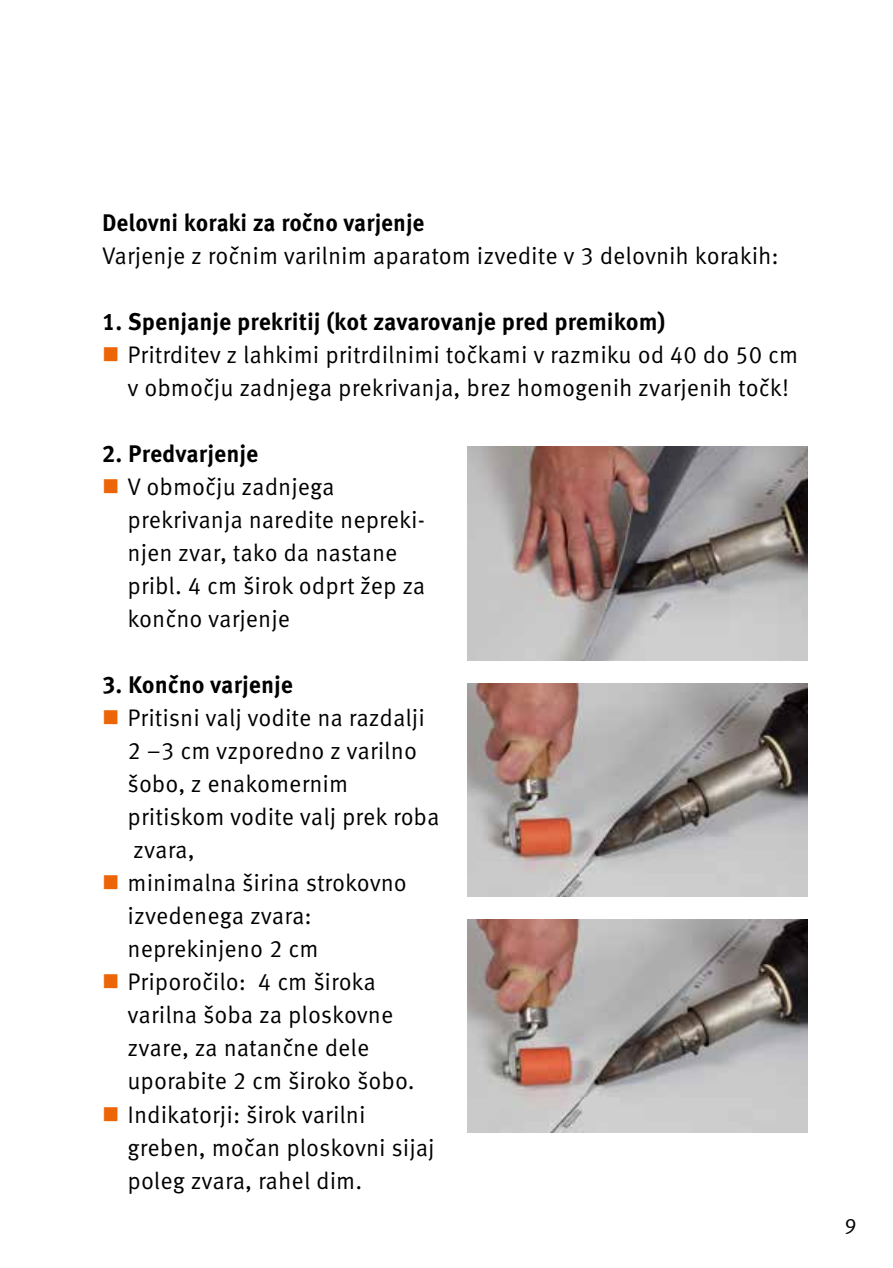
<style>
.page{position:relative;width:893px;height:1268px;background:#fff}
.page>*{position:absolute;margin:0;border:0;box-sizing:border-box;transform-origin:0 0}
.t1{font:24px/33px "Meta Correspondence Pro";color:#000}
.t2{font:700 24px "Meta Correspondence Pro";color:#000}
.t3{font:700 24px "Meta Correspondence Pro";color:#000;scale:.95 1}
.t4{font:21px "Meta Correspondence Pro";color:#000}
.s1{color:#ec6608}
</style>
<div class="page">
<img style="left:468px;top:446px;width:340px;height:214px">
<img style="left:468px;top:683px;width:340px;height:213px">
<img style="left:468px;top:919px;width:340px;height:213px">
<p class="t3" style="left:102px;top:204px;width:341px">Delovni koraki za ročno varjenje</p>
<p class="t1" style="left:102px;top:237px;width:678px">Varjenje z ročnim varilnim aparatom izvedite v 3 delovnih korakih:</p>
<p class="t2" style="left:102px;top:303px;width:565px">1. Spenjanje prekritij (kot zavarovanje pred premikom)</p>
<p class="t1" style="left:128px;top:336px;width:672px;text-indent:-26px"><span class="s1">■</span> Pritrditev z lahkimi pritrdilnimi točkami v razmiku od 40 do 50 cm v območju zadnjega prekrivanja, brez homogenih zvarjenih točk!</p>
<p class="t2" style="left:102px;top:435px;width:158px">2. Predvarjenje</p>
<p class="t1" style="left:128px;top:468px;width:299px;text-indent:-26px"><span class="s1">■</span> V območju zadnjega prekrivanja naredite nepreki&shy;njen zvar, tako da nastane pribl. 4 cm širok odprt žep za končno varjenje</p>
<p class="t2" style="left:102px;top:666px;width:193px">3. Končno varjenje</p>
<p class="t1" style="left:128px;top:699px;width:313px;text-indent:-26px"><span class="s1">■</span> Pritisni valj vodite na razdalji<br>2 –3 cm vzporedno z varilno šobo, z enakomernim pritiskom vodite valj prek roba zvara,</p>
<p class="t1" style="left:128px;top:864px;width:281px;text-indent:-26px"><span class="s1">■</span> minimalna širina strokovno izvedenega zvara: neprekinjeno 2 cm</p>
<p class="t1" style="left:128px;top:963px;width:289px;text-indent:-26px"><span class="s1">■</span> Priporočilo: 4 cm široka varilna šoba za ploskovne zvare, za natančne dele uporabite 2 cm široko šobo.</p>
<p class="t1" style="left:128px;top:1095px;width:309px;text-indent:-26px"><span class="s1">■</span> Indikatorji: širok varilni greben, močan ploskovni sijaj poleg zvara, rahel dim.</p>
<p class="t4" style="left:844px;top:1209px;width:14px">9</p>
</div>
